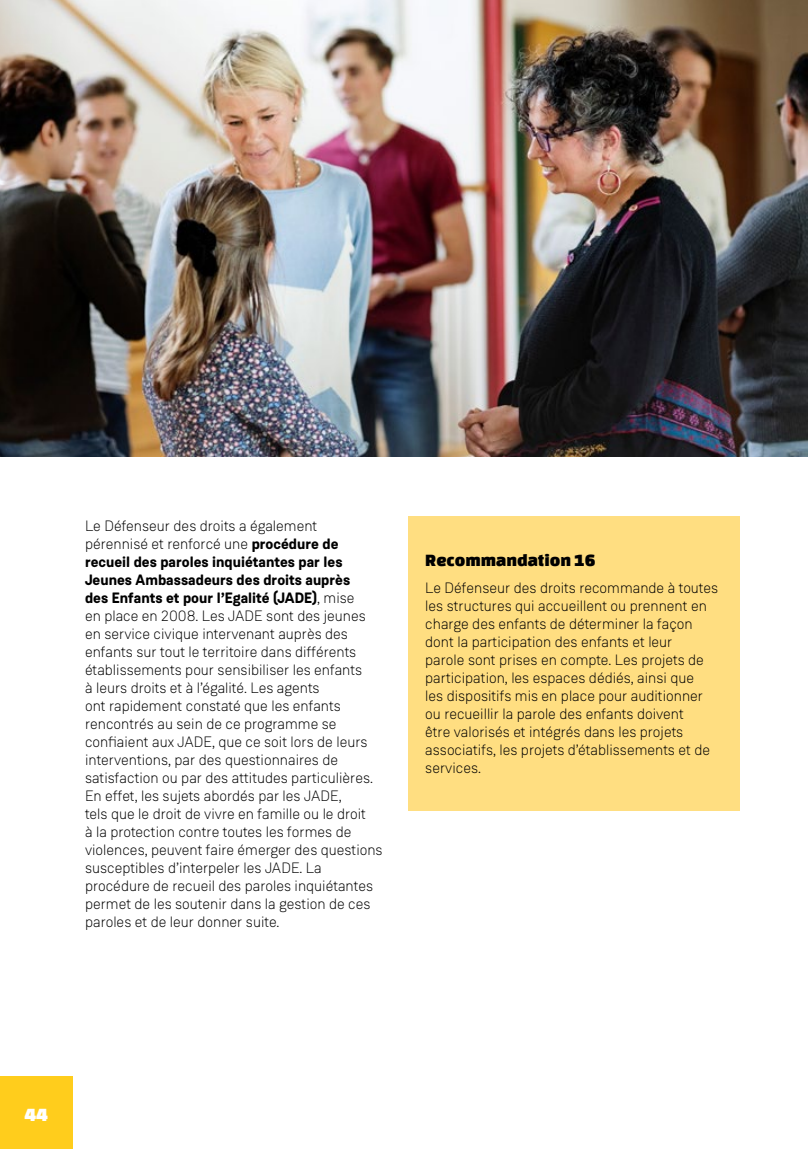
<style>
.page{position:relative;width:808px;height:1149px;background:#fff}
.page>*{position:absolute;margin:0;border:0;box-sizing:border-box;transform-origin:0 0}
.t1{font:19.5px "Changa One";color:#fff}
.t2{font:18px "Changa One";color:#000}
.t3{font:300 15px "Weissenhof Grotesk";color:#000}
.t4{font:700 15px "Weissenhof Grotesk";color:#000}
.s1{font-weight:700}
.s2{font-weight:300}
</style>
<div class="page">
<div style="left:0;top:1076px;width:72px;height:72px;background:#ffcd1c"></div>
<div style="left:408px;top:516px;width:332px;height:87px;background:#ffde81"></div>
<div style="left:408px;top:547px;width:332px;height:263px;background:#ffde81"></div>
<img style="left:0;top:0;width:808px;height:456px">
<p class="t3" style="left:85px;top:517px;width:234px">Le Défenseur des droits a également</p>
<p class="t3" style="left:85px;top:535px;width:255px">pérennisé et renforcé une <span class="s1">procédure de</span></p>
<p class="t4" style="left:85px;top:552px;width:259px">recueil des paroles inquiétantes par les</p>
<p class="t4" style="left:85px;top:570px;width:267px">Jeunes Ambassadeurs des droits auprès</p>
<p class="t4" style="left:85px;top:588px;width:271px">des Enfants et pour l’Egalité (JADE)<span class="s2">, mise</span></p>
<p class="t3" style="left:85px;top:607px;width:282px">en place en 2008. Les JADE sont des jeunes</p>
<p class="t3" style="left:85px;top:625px;width:264px">en service civique intervenant auprès des</p>
<p class="t3" style="left:85px;top:643px;width:273px">enfants sur tout le territoire dans différents</p>
<p class="t3" style="left:85px;top:661px;width:279px">établissements pour sensibiliser les enfants</p>
<p class="t3" style="left:85px;top:679px;width:236px">à leurs droits et à l’égalité. Les agents</p>
<p class="t3" style="left:85px;top:697px;width:257px">ont rapidement constaté que les enfants</p>
<p class="t3" style="left:85px;top:715px;width:253px">rencontrés au sein de ce programme se</p>
<p class="t3" style="left:85px;top:733px;width:284px">confiaient aux JADE, que ce soit lors de leurs</p>
<p class="t3" style="left:85px;top:751px;width:255px">interventions, par des questionnaires de</p>
<p class="t3" style="left:85px;top:769px;width:289px">satisfaction ou par des attitudes particulières.</p>
<p class="t3" style="left:85px;top:787px;width:258px">En effet, les sujets abordés par les JADE,</p>
<p class="t3" style="left:85px;top:805px;width:282px">tels que le droit de vivre en famille ou le droit</p>
<p class="t3" style="left:85px;top:823px;width:268px">à la protection contre toutes les formes de</p>
<p class="t3" style="left:85px;top:841px;width:299px">violences, peuvent faire émerger des questions</p>
<p class="t3" style="left:85px;top:859px;width:238px">susceptibles d’interpeler les JADE. La</p>
<p class="t3" style="left:85px;top:877px;width:290px">procédure de recueil des paroles inquiétantes</p>
<p class="t3" style="left:85px;top:895px;width:287px">permet de les soutenir dans la gestion de ces</p>
<p class="t3" style="left:85px;top:913px;width:196px">paroles et de leur donner suite.</p>
<h3 class="t2" style="left:425px;top:550px;width:172px">Recommandation 16</h3>
<p class="t3" style="left:425px;top:578px;width:295px">Le Défenseur des droits recommande à toutes</p>
<p class="t3" style="left:425px;top:596px;width:283px">les structures qui accueillent ou prennent en</p>
<p class="t3" style="left:425px;top:614px;width:269px">charge des enfants de déterminer la façon</p>
<p class="t3" style="left:425px;top:632px;width:249px">dont la participation des enfants et leur</p>
<p class="t3" style="left:425px;top:650px;width:280px">parole sont prises en compte. Les projets de</p>
<p class="t3" style="left:425px;top:668px;width:270px">participation, les espaces dédiés, ainsi que</p>
<p class="t3" style="left:425px;top:686px;width:279px">les dispositifs mis en place pour auditionner</p>
<p class="t3" style="left:425px;top:704px;width:260px">ou recueillir la parole des enfants doivent</p>
<p class="t3" style="left:425px;top:722px;width:260px">être valorisés et intégrés dans les projets</p>
<p class="t3" style="left:425px;top:740px;width:286px">associatifs, les projets d’établissements et de</p>
<p class="t3" style="left:425px;top:758px;width:57px">services.</p>
<h1 class="t1" style="left:24px;top:1103px;width:25px">44</h1>
</div>
